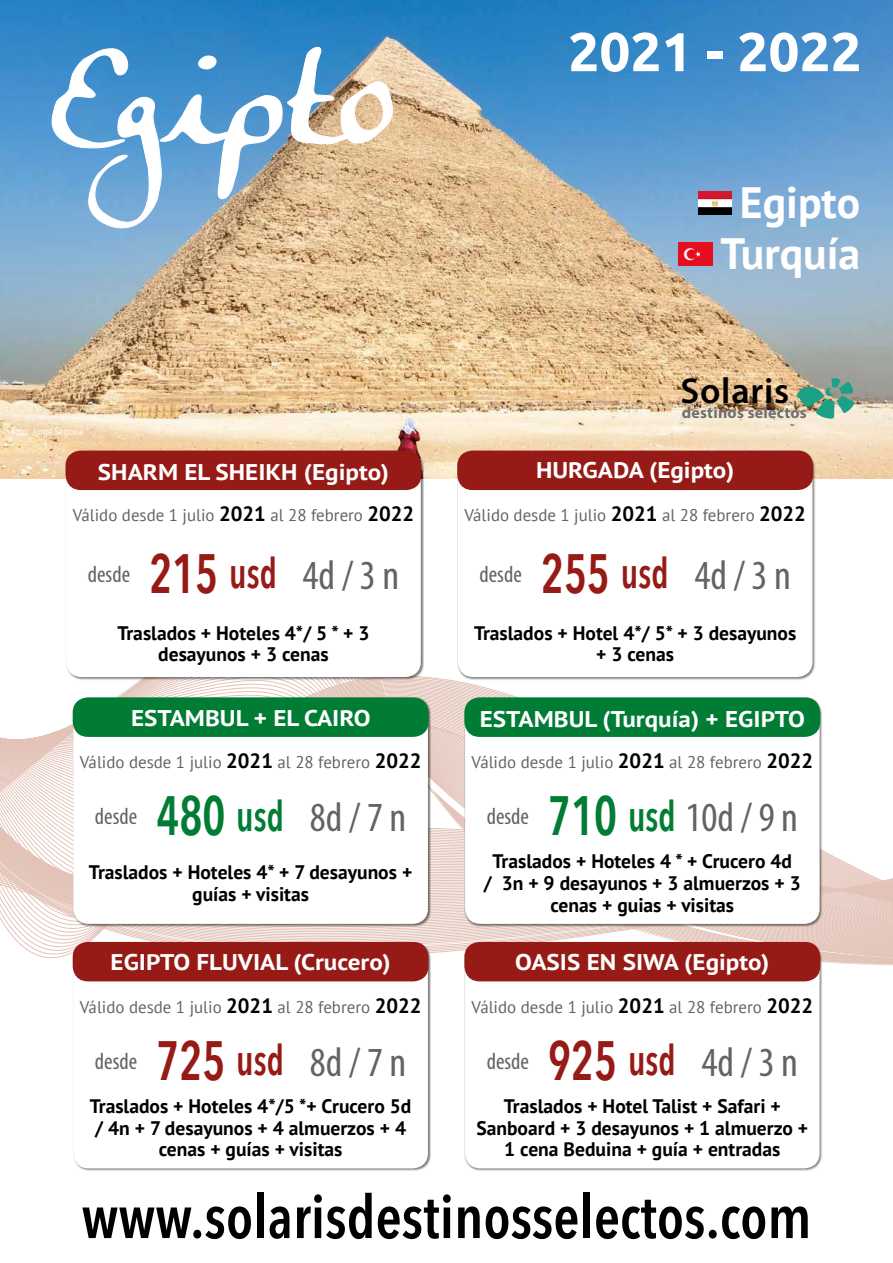
<style>
.page{position:relative;width:893px;height:1263px;background:#fff}
.page>*{position:absolute;margin:0;border:0;box-sizing:border-box;transform-origin:0 0}
.t1{font:135px "Anke Calligraphic FG";color:#fff}
.t2{font:600 59.85px "Avenir Next Condensed";color:#000}
.t3{font:700 54.75px "Ubuntu";color:#fff}
.t4{font:700 43.8px/50.8px "PT Sans";color:#fff;text-align:center}
.t5{font:condensed 41.55px "Myriad Pro";color:#646363}
.t6{font:600 36.15px "Myriad Pro";letter-spacing:.02em;color:#000}
.t7{font:condensed 23.4px "Myriad Pro";color:#646363}
.t8{font:700 22.65px "PT Sans";color:#fff;scale:1.11 1}
.t9{font:700 19.5px/21.8px "PT Sans";color:#000;text-align:center}
.t10{font:16.8px "PT Sans";color:#646363}
.t11{font:700 15.9px "Myriad Pro";letter-spacing:.015em;color:#706f6f}
.t12{font:10.5px "Avenir Next Condensed";color:#fff}
.s1{font-weight:700;font-size:20.55px;color:#000}
.s2{font-family:"Avenir Next Condensed";font-weight:600;font-stretch:normal;font-size:55.35px;color:#961b17}
.s3{font-family:"Avenir Next Condensed";font-weight:600;font-stretch:normal;font-size:42px;color:#961b17}
.s4{font-family:"Avenir Next Condensed";font-weight:600;font-stretch:normal;font-size:55.35px;color:#007c34}
.s5{font-family:"Avenir Next Condensed";font-weight:600;font-stretch:normal;font-size:42px;color:#007c34}
</style>
<div class="page">
<img style="left:0;top:0;width:893px;height:443px">
<svg style="left:0;top:443px;width:893px;height:36px;background:#efcfa9"></svg>
<svg style="left:0;top:676px;width:893px;height:408px"></svg>
<div style="left:465px;top:942px;width:358px;height:230px;background:#000;opacity:.5"></div>
<div style="left:465px;top:942px;width:355px;height:226px;background:#fff;border-radius:15px"></div>
<div style="left:73px;top:942px;width:358px;height:230px;background:#000;opacity:.5"></div>
<div style="left:73px;top:942px;width:355px;height:226px;background:#fff;border-radius:15px"></div>
<div style="left:465px;top:698px;width:358px;height:229px;background:#000;opacity:.5"></div>
<div style="left:465px;top:698px;width:355px;height:226px;background:#fff;border-radius:15px"></div>
<div style="left:66px;top:451px;width:358px;height:229px;background:#000;opacity:.5"></div>
<div style="left:66px;top:451px;width:355px;height:226px;background:#fff;border-radius:15px"></div>
<div style="left:73px;top:698px;width:358px;height:229px;background:#000;opacity:.5"></div>
<div style="left:73px;top:698px;width:355px;height:226px;background:#fff;border-radius:15px"></div>
<div style="left:457px;top:451px;width:358px;height:229px;background:#000;opacity:.5"></div>
<div style="left:458px;top:451px;width:354px;height:226px;background:#fff;border-radius:15px"></div>
<svg style="left:52px;top:47px;width:341px;height:181px;background:#7da2bc"></svg>
<img style="left:698px;top:191px;width:34px;height:24px">
<img style="left:679px;top:242px;width:33px;height:24px">
<div style="left:457px;top:451px;width:356px;height:39px;background:#961b17;border-radius:15px"></div>
<div style="left:66px;top:451px;width:355px;height:39px;background:#961b17;border-radius:15px"></div>
<div style="left:464px;top:942px;width:356px;height:39px;background:#961b17;border-radius:15px"></div>
<div style="left:73px;top:942px;width:356px;height:39px;background:#961b17;border-radius:15px"></div>
<div style="left:73px;top:697px;width:356px;height:40px;background:#007c34;border-radius:15px"></div>
<div style="left:464px;top:697px;width:356px;height:40px;background:#007c34;border-radius:15px"></div>
<svg style="left:796px;top:378px;width:58px;height:41px;background:#7ead96"></svg>
<h1 class="t1" style="left:48px;top:23px;width:347px;rotate:-1deg">Egipto</h1>
<h3 class="t3" style="left:568px;top:19px;width:295px">2021 - 2022</h3>
<h3 class="t4" style="left:721px;top:177px;width:141px">Egipto<br>Turquía</h3>
<h3 class="t6" style="left:680px;top:368px;width:110px">Solaris</h3>
<p class="t11" style="left:682px;top:403px;width:127px">destinos selectos</p>
<p class="t12" style="left:11px;top:422px;width:74px">Foto: Jorge Segovia</p>
<p class="t8" style="left:98px;top:457px;width:264px">SHARM EL SHEIKH (Egipto)</p>
<p class="t8" style="left:536px;top:455px;width:180px">HURGADA (Egipto)</p>
<p class="t10" style="left:73px;top:505px;width:343px">Válido desde 1 julio <span class="s1">2021</span> al 28 febrero <span class="s1">2022</span></p>
<p class="t10" style="left:464px;top:505px;width:343px">Válido desde 1 julio <span class="s1">2021</span> al 28 febrero <span class="s1">2022</span></p>
<p class="t7" style="left:88px;top:560px;width:44px">desde</p>
<h3 class="t5" style="left:149px;top:550px;width:251px"><span class="s2">215</span> <span class="s3">usd</span> 4d / 3 n</h3>
<p class="t7" style="left:479px;top:560px;width:44px">desde</p>
<h3 class="t5" style="left:541px;top:550px;width:251px"><span class="s2">255</span> <span class="s3">usd</span> 4d / 3 n</h3>
<p class="t9" style="left:117px;top:621px;width:254px">Traslados + Hoteles 4*/ 5 * + 3 desayunos + 3 cenas</p>
<p class="t9" style="left:474px;top:621px;width:324px">Traslados + Hotel 4*/ 5* + 3 desayunos + 3 cenas</p>
<p class="t8" style="left:131px;top:703px;width:217px">ESTAMBUL + EL CAIRO</p>
<p class="t10" style="left:80px;top:751px;width:343px">Válido desde 1 julio <span class="s1">2021</span> al 28 febrero <span class="s1">2022</span></p>
<p class="t7" style="left:95px;top:802px;width:44px">desde</p>
<h3 class="t5" style="left:156px;top:792px;width:251px"><span class="s4">480</span> <span class="s5">usd</span> 8d / 7 n</h3>
<p class="t9" style="left:89px;top:861px;width:325px">Traslados + Hoteles 4* + 7 desayunos + guías + visitas</p>
<p class="t8" style="left:480px;top:704px;width:295px">ESTAMBUL (Turquía) + EGIPTO</p>
<p class="t10" style="left:471px;top:751px;width:343px">Válido desde 1 julio <span class="s1">2021</span> al 28 febrero <span class="s1">2022</span></p>
<p class="t7" style="left:487px;top:802px;width:44px">desde</p>
<h3 class="t5" style="left:548px;top:792px;width:251px"><span class="s4">710</span> <span class="s5">usd</span> 10d / 9 n</h3>
<p class="t9" style="left:484px;top:850px;width:318px">Traslados + Hoteles 4 * + Crucero 4d<br>/ 3n + 9 desayunos + 3 almuerzos + 3 cenas + guias + visitas</p>
<p class="t8" style="left:111px;top:947px;width:254px">EGIPTO FLUVIAL (Crucero)</p>
<p class="t8" style="left:515px;top:947px;width:230px">OASIS EN SIWA (Egipto)</p>
<p class="t10" style="left:80px;top:996px;width:343px">Válido desde 1 julio <span class="s1">2021</span> al 28 febrero <span class="s1">2022</span></p>
<h3 class="t5" style="left:156px;top:1037px;width:251px"><span class="s2">725</span> <span class="s3">usd</span> 8d / 7 n</h3>
<p class="t9" style="left:90px;top:1095px;width:323px">Traslados + Hoteles 4*/5 *+ Crucero 5d / 4n + 7 desayunos + 4 almuerzos + 4 cenas + guías + visitas</p>
<p class="t7" style="left:95px;top:1047px;width:44px">desde</p>
<p class="t10" style="left:471px;top:996px;width:343px">Válido desde 1 julio <span class="s1">2021</span> al 28 febrero <span class="s1">2022</span></p>
<p class="t7" style="left:487px;top:1047px;width:44px">desde</p>
<h3 class="t5" style="left:548px;top:1037px;width:251px"><span class="s2">925</span> <span class="s3">usd</span> 4d / 3 n</h3>
<p class="t9" style="left:476px;top:1095px;width:333px">Traslados + Hotel Talist + Safari +<br>Sanboard + 3 desayunos + 1 almuerzo +<br>1 cena Beduina + guía + entradas</p>
<h2 class="t2" style="left:82px;top:1165px;width:731px">www.solarisdestinosselectos.com</h2>
</div>
